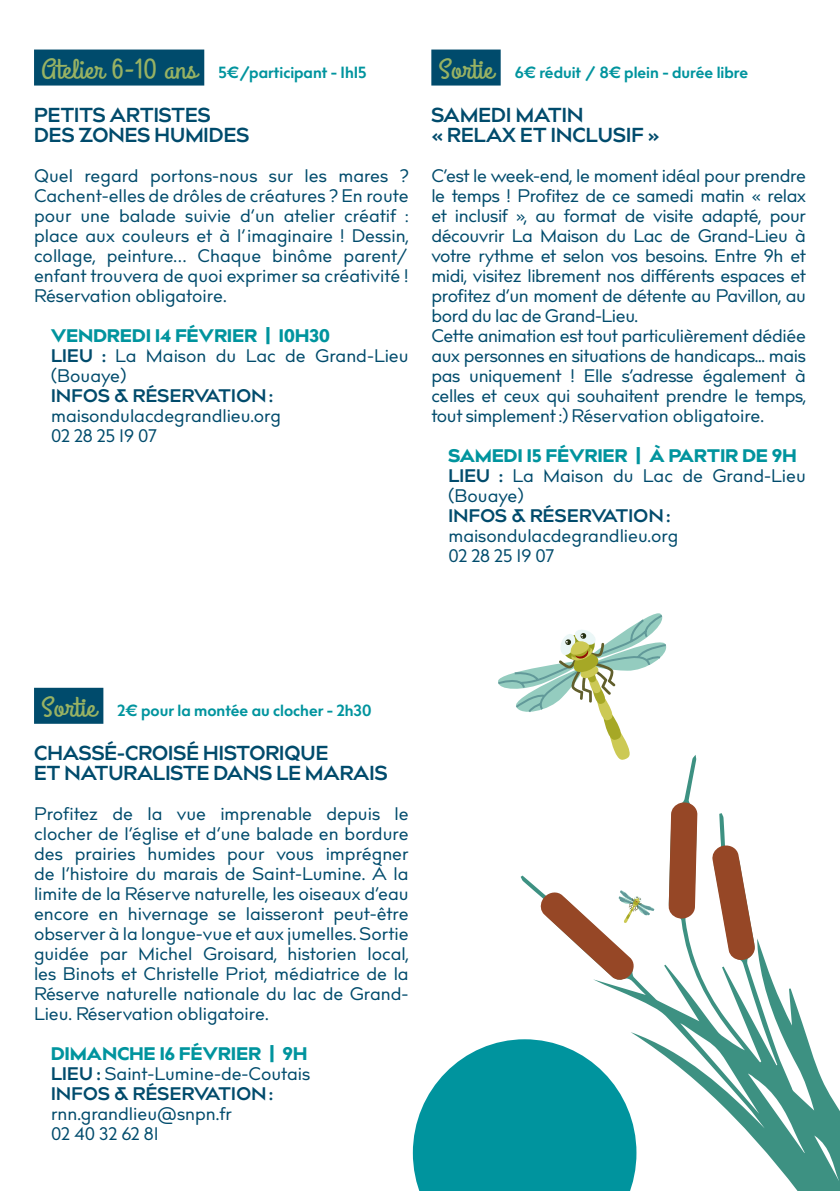
<style>
.page{position:relative;width:840px;height:1191px;background:#fff}
.page>*{position:absolute;margin:0;border:0;box-sizing:border-box;transform-origin:0 0}
.t1{font:700 20px "billcorporatemedium";letter-spacing:.005em;color:#004b6c}
.t2{font:18px/20px "billcorporatemedium";color:#004b6c;text-align:justify}
.t3{font:18px "billcorporatemedium super";letter-spacing:.02em;color:#00949e}
.t4{font:700 18px "billcorporatemedium";letter-spacing:.02em;color:#004b6c}
.t5{font:700 16px "billcorporatemedium";color:#00949e}
.s1{font-family:"Grand Hotel";font-weight:400;font-size:28px;color:#98b263}
.s2{font-weight:700}
</style>
<div class="page">
<svg style="left:412px;top:1039px;width:108px;height:152px"></svg>
<div style="left:431px;top:50px;width:69px;height:36px;background:#004b6c"></div>
<svg style="left:498px;top:613px;width:169px;height:141px"></svg>
<svg style="left:520px;top:754px;width:319px;height:437px"></svg>
<svg style="left:668px;top:802px;width:29px;height:116px;background:#a35f42"></svg>
<svg style="left:711px;top:844px;width:44px;height:116px"></svg>
<svg style="left:539px;top:889px;width:116px;height:91px"></svg>
<div style="left:34px;top:50px;width:170px;height:36px;background:#004b6c"></div>
<div style="left:34px;top:688px;width:69px;height:36px;background:#004b6c"></div>
<p class="t5" style="left:41px;top:61px;width:327px"><span class="s1">Atelier 6-10 ans</span> 5€/participant - 1h15</p>
<p class="t1" style="left:34px;top:100px;width:178px">PETITS ARTISTES</p>
<p class="t1" style="left:34px;top:120px;width:216px">DES ZONES HUMIDES</p>
<p class="t2" style="left:34px;top:166px;width:376px">Quel regard portons-nous sur les mares ?<br>Cachent-elles de drôles de créatures ? En route pour une balade suivie d’un atelier créatif : place aux couleurs et à l’imaginaire ! Dessin, collage, peinture… Chaque binôme parent/ enfant trouvera de quoi exprimer sa créativité !</p>
<p class="t2" style="left:34px;top:286px;width:194px">Réservation obligatoire.</p>
<p class="t3" style="left:51px;top:322px;width:280px">VENDREDI 14 FÉVRIER | 10H30</p>
<p class="t2" style="left:51px;top:346px;width:359px"><span class="s2">LIEU :</span> La Maison du Lac de Grand-Lieu (Bouaye)</p>
<p class="t4" style="left:51px;top:382px;width:223px">INFOS &amp; RÉSERVATION :</p>
<p class="t2" style="left:51px;top:406px;width:231px">maisondulacdegrandlieu.org</p>
<p class="t2" style="left:51px;top:426px;width:107px">02 28 25 19 07</p>
<p class="t5" style="left:438px;top:61px;width:311px"><span class="s1">Sortie</span> 6€ réduit / 8€ plein - durée libre</p>
<p class="t1" style="left:431px;top:100px;width:153px">SAMEDI MATIN</p>
<p class="t1" style="left:431px;top:120px;width:230px">« RELAX ET INCLUSIF »</p>
<p class="t2" style="left:431px;top:166px;width:376px">C’est le week-end, le moment idéal pour prendre le temps ! Profitez de ce samedi matin « relax et inclusif », au format de visite adapté, pour découvrir La Maison du Lac de Grand-Lieu à votre rythme et selon vos besoins. Entre 9h et midi, visitez librement nos différents espaces et profitez d’un moment de détente au Pavillon, au bord du lac de Grand-Lieu.</p>
<p class="t2" style="left:431px;top:326px;width:376px">Cette animation est tout particulièrement dédiée aux personnes en situations de handicaps... mais pas uniquement ! Elle s’adresse également à celles et ceux qui souhaitent prendre le temps, tout simplement :) Réservation obligatoire.</p>
<p class="t3" style="left:448px;top:442px;width:349px">SAMEDI 15 FÉVRIER | À PARTIR DE 9H</p>
<p class="t2" style="left:448px;top:466px;width:359px"><span class="s2">LIEU :</span> La Maison du Lac de Grand-Lieu (Bouaye)</p>
<p class="t4" style="left:448px;top:502px;width:223px">INFOS &amp; RÉSERVATION :</p>
<p class="t2" style="left:448px;top:526px;width:231px">maisondulacdegrandlieu.org</p>
<p class="t2" style="left:448px;top:546px;width:107px">02 28 25 19 07</p>
<p class="t5" style="left:41px;top:699px;width:331px"><span class="s1">Sortie</span> 2€ pour la montée au clocher - 2h30</p>
<p class="t1" style="left:34px;top:738px;width:296px">CHASSÉ-CROISÉ HISTORIQUE</p>
<p class="t1" style="left:34px;top:758px;width:355px">ET NATURALISTE DANS LE MARAIS</p>
<p class="t2" style="left:34px;top:804px;width:376px">Profitez de la vue imprenable depuis le clocher de l’église et d’une balade en bordure des prairies humides pour vous imprégner de l’histoire du marais de Saint-Lumine. À la limite de la Réserve naturelle, les oiseaux d’eau encore en hivernage se laisseront peut-être observer à la longue-vue et aux jumelles. Sortie guidée par Michel Groisard, historien local, les Binots et Christelle Priot, médiatrice de la Réserve naturelle nationale du lac de Grand-Lieu. Réservation obligatoire.</p>
<p class="t3" style="left:51px;top:1040px;width:257px">DIMANCHE 16 FÉVRIER | 9H</p>
<p class="t2" style="left:51px;top:1064px;width:260px"><span class="s2">LIEU :</span> Saint-Lumine-de-Coutais</p>
<p class="t4" style="left:51px;top:1080px;width:223px">INFOS &amp; RÉSERVATION :</p>
<p class="t2" style="left:51px;top:1104px;width:182px">rnn.grandlieu@snpn.fr</p>
<p class="t2" style="left:51px;top:1124px;width:109px">02 40 32 62 81</p>
</div>
